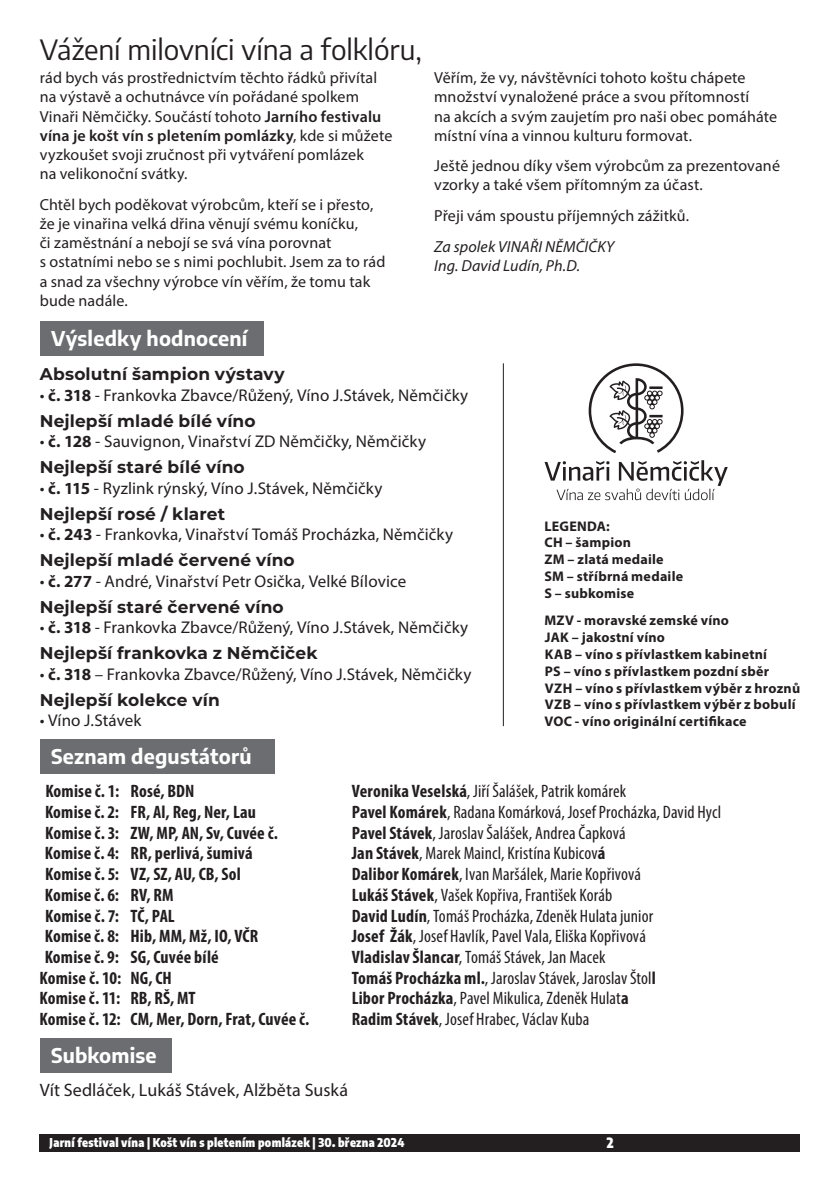
<style>
.page{position:relative;width:840px;height:1191px;background:#fff}
.page>*{position:absolute;margin:0;border:0;box-sizing:border-box;transform-origin:0 0}
.t1{font:28px "Encode Sans";letter-spacing:-.005em;color:#231f20}
.t2{font:700 20px "Encode Sans";letter-spacing:.01em;color:#fff}
.t3{font:condensed 18px "Myriad Pro";letter-spacing:.005em;color:#231f20}
.t4{font:700 condensed 18px "Myriad Pro";letter-spacing:.01em;color:#231f20}
.t5{font:18px "Myriad Pro";letter-spacing:.005em;color:#231f20}
.t6{font:17px "Myriad Pro";letter-spacing:.005em;color:#231f20}
.t7{font:700 17px "Montserrat";letter-spacing:.01em;color:#231f20}
.t8{font:16px/19.2px "Myriad Pro";letter-spacing:.01em;color:#231f20}
.t9{font:italic 16px/19.2px "Myriad Pro";letter-spacing:.005em;color:#231f20}
.t10{font:700 14px/16.8px "Myriad Pro";letter-spacing:.02em;color:#231f20}
.t11{font:900 14px "Encode Sans Condensed";color:#fff}
.t12{font:900 12px "Encode Sans Condensed";letter-spacing:.025em;color:#fff}
.s1{font-weight:600}
.s2{font-weight:700}
</style>
<div class="page">
<div style="left:40px;top:1134px;width:759px;height:17px;background:#231f20"></div>
<div style="left:40px;top:1038px;width:131px;height:34px;background:#6c6d70"></div>
<div style="left:40px;top:739px;width:234px;height:34px;background:#6c6d70"></div>
<div style="left:40px;top:321px;width:223px;height:34px;background:#6c6d70"></div>
<hr style="left:502px;top:363px;width:1px;height:363px;background:#231f20">
<svg style="left:544px;top:460px;width:183px;height:40px"></svg>
<svg style="left:588px;top:363px;width:95px;height:90px"></svg>
<h1 class="t1" style="left:40px;top:30px;width:383px">Vážení milovníci vína a folklóru,</h1>
<p class="t8" style="left:40px;top:68px;width:354px">rád bych vás prostřednictvím těchto řádků přivítal na výstavě a ochutnávce vín pořádané spolkem Vinaři Němčičky. Součástí tohoto <span class="s1">Jarního festivalu vína je košt vín s pletením pomlázky</span>, kde si můžete vyzkoušet svoji zručnost při vytváření pomlázek<br>na velikonoční svátky.</p>
<p class="t8" style="left:40px;top:194px;width:347px">Chtěl bych poděkovat výrobcům, kteří se i přesto, že je vinařina velká dřina věnují svému koníčku,<br>či zaměstnání a nebojí se svá vína porovnat<br>s ostatními nebo se s nimi pochlubit. Jsem za to rád a snad za všechny výrobce vín věřím, že tomu tak bude nadále.</p>
<p class="t2" style="left:51px;top:323px;width:198px">Výsledky hodnocení</p>
<p class="t8" style="left:434px;top:68px;width:344px">Věřím, že vy, návštěvníci tohoto koštu chápete množství vynaložené práce a svou přítomností<br>na akcích a svým zaujetím pro naši obec pomáháte místní vína a vinnou kulturu formovat.</p>
<p class="t8" style="left:434px;top:156px;width:347px">Ještě jednou díky všem výrobcům za prezentované vzorky a také všem přítomným za účast.</p>
<p class="t8" style="left:434px;top:206px;width:256px">Přeji vám spoustu příjemných zážitků.</p>
<p class="t9" style="left:434px;top:236px;width:182px">Za spolek VINAŘI NĚMČIČKY<br>Ing. David Ludín, Ph.D.</p>
<p class="t7" style="left:40px;top:362px;width:246px">Absolutní šampion výstavy</p>
<p class="t6" style="left:40px;top:384px;width:430px">• <span class="s2">č. 318</span> - Frankovka Zbavce/Růžený, Víno J.Stávek, Němčičky</p>
<p class="t7" style="left:40px;top:408px;width:217px">Nejlepší mladé bílé víno</p>
<p class="t6" style="left:40px;top:431px;width:387px">• <span class="s2">č. 128</span> - Sauvignon, Vinařství ZD Němčičky, Němčičky</p>
<p class="t7" style="left:40px;top:455px;width:206px">Nejlepší staré bílé víno</p>
<p class="t6" style="left:40px;top:477px;width:344px">• <span class="s2">č. 115</span> - Ryzlink rýnský, Víno J.Stávek, Němčičky</p>
<p class="t7" style="left:40px;top:501px;width:187px">Nejlepší rosé / klaret</p>
<p class="t6" style="left:40px;top:524px;width:414px">• <span class="s2">č. 243</span> - Frankovka, Vinařství Tomáš Procházka, Němčičky</p>
<p class="t7" style="left:40px;top:548px;width:256px">Nejlepší mladé červené víno</p>
<p class="t6" style="left:40px;top:570px;width:368px">• <span class="s2">č. 277</span> - André, Vinařství Petr Osička, Velké Bílovice</p>
<p class="t7" style="left:40px;top:594px;width:245px">Nejlepší staré červené víno</p>
<p class="t6" style="left:40px;top:617px;width:430px">• <span class="s2">č. 318</span> - Frankovka Zbavce/Růžený, Víno J.Stávek, Němčičky</p>
<p class="t7" style="left:40px;top:641px;width:279px">Nejlepší frankovka z Němčiček</p>
<p class="t6" style="left:40px;top:663px;width:433px">• <span class="s2">č. 318</span> – Frankovka Zbavce/Růžený, Víno J.Stávek, Němčičky</p>
<p class="t7" style="left:40px;top:687px;width:181px">Nejlepší kolekce vín</p>
<p class="t6" style="left:40px;top:710px;width:103px">• Víno J.Stávek</p>
<p class="t10" style="left:544px;top:517px;width:140px">LEGENDA:<br>CH – šampion<br>ZM – zlatá medaile<br>SM – stříbrná medaile<br>S – subkomise</p>
<p class="t10" style="left:544px;top:612px;width:257px">MZV - moravské zemské víno<br>JAK – jakostní víno<br>KAB – víno s přívlastkem kabinetní<br>PS – víno s přívlastkem pozdní sběr<br>VZH – víno s přívlastkem výběr z hroznů<br>VZB – víno s přívlastkem výběr z bobulí<br>VOC - víno originální certifikace</p>
<p class="t2" style="left:51px;top:741px;width:202px">Seznam degustátorů</p>
<p class="t4" style="left:45px;top:780px;width:150px">Komise č. 1: Rosé, BDN</p>
<p class="t3" style="left:351px;top:780px;width:275px"><span class="s2">Veronika Veselská</span>, Jiří Šalášek, Patrik komárek</p>
<p class="t4" style="left:45px;top:800px;width:212px">Komise č. 2: FR, Al, Reg, Ner, Lau</p>
<p class="t3" style="left:351px;top:801px;width:371px"><span class="s2">Pavel Komárek</span>, Radana Komárková, Josef Procházka, David Hycl</p>
<p class="t4" style="left:45px;top:821px;width:234px">Komise č. 3: ZW, MP, AN, Sv, Cuvée č.</p>
<p class="t3" style="left:351px;top:822px;width:275px"><span class="s2">Pavel Stávek</span>, Jaroslav Šalášek, Andrea Čapková</p>
<p class="t4" style="left:45px;top:842px;width:209px">Komise č. 4: RR, perlivá, šumivá</p>
<p class="t3" style="left:351px;top:842px;width:255px"><span class="s2">Jan Stávek</span>, Marek Maincl, Kristína Kubicov<span class="s2">á</span></p>
<p class="t4" style="left:45px;top:863px;width:197px">Komise č. 5: VZ, SZ, AU, CB, Sol</p>
<p class="t3" style="left:351px;top:863px;width:290px"><span class="s2">Dalibor Komárek</span>, Ivan Maršálek, Marie Kopřivová</p>
<p class="t4" style="left:45px;top:883px;width:130px">Komise č. 6: RV, RM</p>
<p class="t3" style="left:351px;top:884px;width:262px"><span class="s2">Lukáš Stávek</span>, Vašek Kopřiva, František Koráb</p>
<p class="t4" style="left:45px;top:904px;width:131px">Komise č. 7: TČ, PAL</p>
<p class="t3" style="left:351px;top:904px;width:303px"><span class="s2">David Ludín</span>, Tomáš Procházka, Zdeněk Hulata junior</p>
<p class="t4" style="left:45px;top:925px;width:215px">Komise č. 8: Hib, MM, Mž, IO, VČR</p>
<p class="t3" style="left:351px;top:925px;width:295px"><span class="s2">Josef Žák</span>, Josef Havlík, Pavel Vala, Eliška Kopřivová</p>
<p class="t4" style="left:45px;top:945px;width:175px">Komise č. 9: SG, Cuvée bílé</p>
<p class="t3" style="left:351px;top:946px;width:255px"><span class="s2">Vladislav Šlancar</span>, Tomáš Stávek, Jan Macek</p>
<p class="t4" style="left:40px;top:966px;width:134px">Komise č. 10: NG, CH</p>
<p class="t3" style="left:351px;top:966px;width:305px"><span class="s2">Tomáš Procházka ml.</span>, Jaroslav Stávek, Jaroslav Štol<span class="s2">l</span></p>
<p class="t4" style="left:40px;top:987px;width:157px">Komise č. 11: RB, RŠ, MT</p>
<p class="t3" style="left:351px;top:987px;width:278px"><span class="s2">Libor Procházka</span>, Pavel Mikulica, Zdeněk Hulat<span class="s2">a</span></p>
<p class="t4" style="left:40px;top:1007px;width:271px">Komise č. 12: CM, Mer, Dorn, Frat, Cuvée č.</p>
<p class="t3" style="left:351px;top:1008px;width:239px"><span class="s2">Radim Stávek</span>, Josef Hrabec, Václav Kuba</p>
<p class="t2" style="left:51px;top:1040px;width:107px">Subkomise</p>
<p class="t5" style="left:40px;top:1079px;width:309px">Vít Sedláček, Lukáš Stávek, Alžběta Suská</p>
<p class="t12" style="left:50px;top:1133px;width:356px">Jarní festival vína | Košt vín s pletením pomlázek | 30. března 2024</p>
<p class="t11" style="left:606px;top:1131px;width:8px">2</p>
</div>
